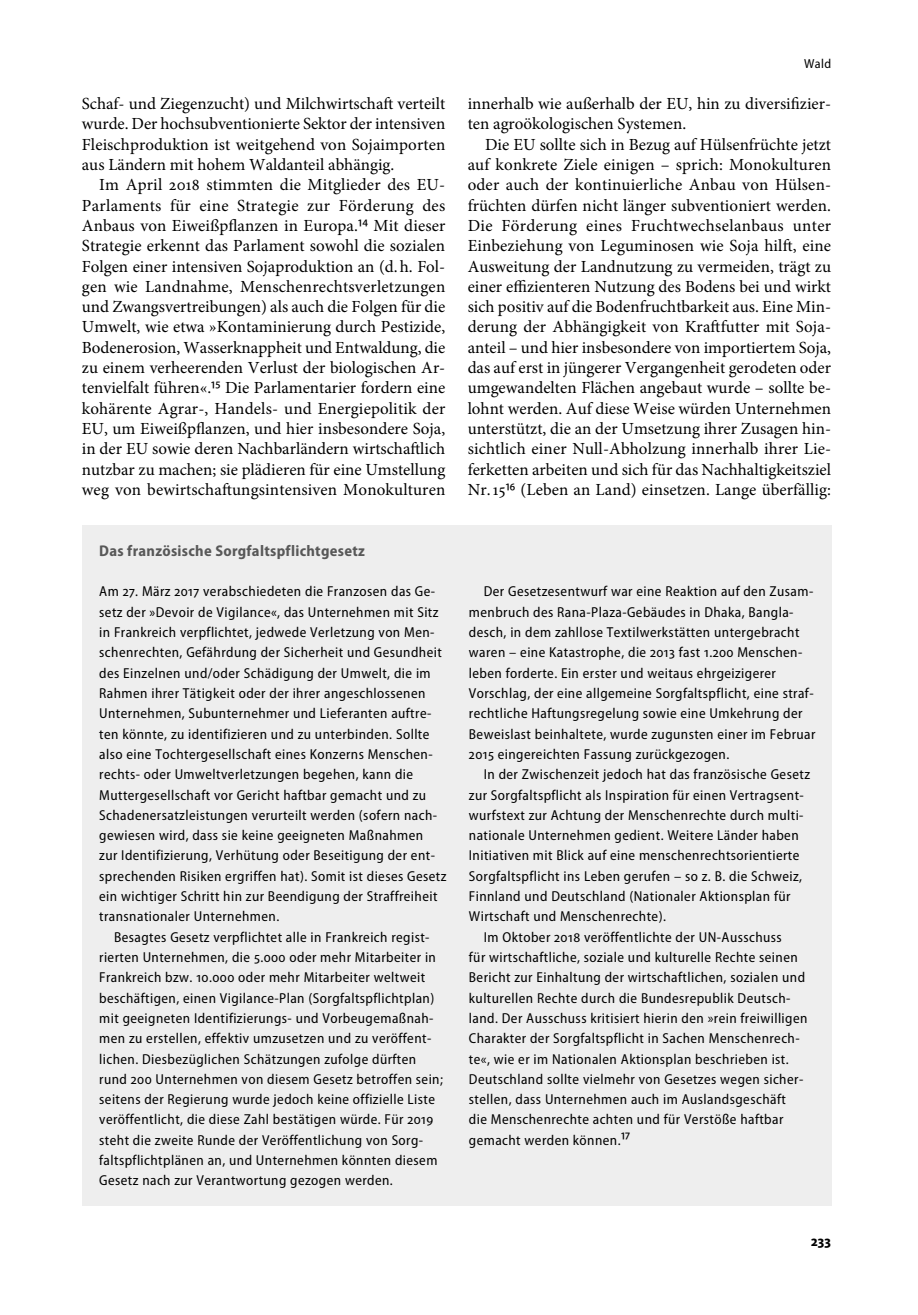
<style>
.page{position:relative;width:918px;height:1315px;background:#fff}
.page>*{position:absolute;margin:0;border:0;box-sizing:border-box;transform-origin:0 0}
.t1{font:16.97px/20.3px "Minion Pro";color:#000;text-align:justify}
.t2{font:700 semi-condensed 15.58px "Myriad Pro";letter-spacing:.02em;color:#585858}
.t3{font:700 semi-condensed 14.88px "Myriad Pro";color:#000}
.t4{font:semi-condensed 14.35px/20.3px "Myriad Pro";letter-spacing:.03em;color:#000}
.t5{font:semi-condensed 13.12px "Myriad Pro";color:#000}
.s1{font-family:"Myriad Pro";font-stretch:semi-condensed;font-size:17.5px}
.s2{font-size:17.5px}
</style>
<div class="page">
<div style="left:82px;top:525px;width:749px;height:680px;background:#eee"></div>
<p class="t1" style="left:82px;top:95px;width:365px">Schaf- und Ziegenzucht) und Milchwirtschaft verteilt wurde. Der hochsubventionierte Sektor der intensiven Fleischproduktion ist weitgehend von Sojaimporten aus Ländern mit hohem Waldanteil abhängig.</p>
<p class="t1" style="left:82px;top:176px;width:365px;text-indent:17px">Im April 2018 stimmten die Mitglieder des EU-Parlaments für eine Strategie zur Förderung des Anbaus von Eiweißpflanzen in Europa.<span class="s1">¹⁴</span> Mit dieser Strategie erkennt das Parlament sowohl die sozialen Folgen einer intensiven Sojaproduktion an (d. h. Fol&shy;gen wie Landnahme, Menschenrechtsverletzungen und Zwangsvertreibungen) als auch die Folgen für die Umwelt, wie etwa »Kontaminierung durch Pestizide, Bodenerosion, Wasserknappheit und Entwaldung, die zu einem verheerenden Verlust der biologischen Ar&shy;tenvielfalt führen«.<span class="s1">¹⁵</span> Die Parlamentarier fordern eine kohärente Agrar-, Handels- und Energiepolitik der EU, um Eiweißpflanzen, und hier insbesondere Soja, in der EU sowie deren Nachbarländern wirtschaftlich nutzbar zu machen; sie plädieren für eine Umstellung weg von bewirtschaftungsintensiven Monokulturen</p>
<p class="t2" style="left:99px;top:545px;width:267px">Das französische Sorgfaltspflichtgesetz</p>
<p class="t4" style="left:99px;top:583px;width:349px">Am 27. März 2017 verabschiedeten die Franzosen das Ge&shy;setz der »Devoir de Vigilance«, das Unternehmen mit Sitz in Frankreich verpflichtet, jedwede Verletzung von Men&shy;schenrechten, Gefährdung der Sicherheit und Gesundheit des Einzelnen und/oder Schädigung der Umwelt, die im Rahmen ihrer Tätigkeit oder der ihrer angeschlossenen Unternehmen, Subunternehmer und Lieferanten auftre&shy;ten könnte, zu identifizieren und zu unterbinden. Sollte also eine Tochtergesellschaft eines Konzerns Menschen&shy;rechts- oder Umweltverletzungen begehen, kann die Muttergesellschaft vor Gericht haftbar gemacht und zu Schadenersatzleistungen verurteilt werden (sofern nach&shy;gewiesen wird, dass sie keine geeigneten Maßnahmen<br>zur Identifizierung, Verhütung oder Beseitigung der ent&shy;sprechenden Risiken ergriffen hat). Somit ist dieses Gesetz ein wichtiger Schritt hin zur Beendigung der Straffreiheit transnationaler Unternehmen.</p>
<p class="t4" style="left:99px;top:928px;width:345px;text-indent:15px">Besagtes Gesetz verpflichtet alle in Frankreich regist&shy;rierten Unternehmen, die 5.000 oder mehr Mitarbeiter in Frankreich bzw. 10.000 oder mehr Mitarbeiter weltweit beschäftigen, einen Vigilance-Plan (Sorgfaltspflichtplan) mit geeigneten Identifizierungs- und Vorbeugemaßnah&shy;men zu erstellen, effektiv umzusetzen und zu veröffent&shy;lichen. Diesbezüglichen Schätzungen zufolge dürften rund 200 Unternehmen von diesem Gesetz betroffen sein; seitens der Regierung wurde jedoch keine offizielle Liste veröffentlicht, die diese Zahl bestätigen würde. Für 2019 steht die zweite Runde der Veröffentlichung von Sorg&shy;faltspflichtplänen an, und Unternehmen könnten diesem Gesetz nach zur Verantwortung gezogen werden.</p>
<p class="t5" style="left:804px;top:59px;width:29px">Wald</p>
<p class="t1" style="left:468px;top:95px;width:365px">innerhalb wie außerhalb der EU, hin zu diversifizier&shy;ten agroökologischen Systemen.</p>
<p class="t1" style="left:468px;top:136px;width:365px;text-indent:17px">Die EU sollte sich in Bezug auf Hülsenfrüchte jetzt auf konkrete Ziele einigen – sprich: Monokulturen oder auch der kontinuierliche Anbau von Hülsen&shy;früchten dürfen nicht länger subventioniert werden.<br>Die Förderung eines Fruchtwechselanbaus unter Einbeziehung von Leguminosen wie Soja hilft, eine Ausweitung der Landnutzung zu vermeiden, trägt zu einer effizienteren Nutzung des Bodens bei und wirkt sich positiv auf die Bodenfruchtbarkeit aus. Eine Min&shy;derung der Abhängigkeit von Kraftfutter mit Soja&shy;anteil – und hier insbesondere von importiertem Soja, das auf erst in jüngerer Vergangenheit gerodeten oder umgewandelten Flächen angebaut wurde – sollte be&shy;lohnt werden. Auf diese Weise würden Unternehmen unterstützt, die an der Umsetzung ihrer Zusagen hin&shy;sichtlich einer Null-Abholzung innerhalb ihrer Lie&shy;ferketten arbeiten und sich für das Nachhaltigkeitsziel Nr. 15<span class="s1">¹⁶</span> (Leben an Land) einsetzen. Lange überfällig:</p>
<p class="t4" style="left:469px;top:583px;width:348px;text-indent:15px">Der Gesetzesentwurf war eine Reaktion auf den Zusam&shy;menbruch des Rana-Plaza-Gebäudes in Dhaka, Bangla&shy;desch, in dem zahllose Textilwerkstätten untergebracht waren – eine Katastrophe, die 2013 fast 1.200 Menschen&shy;leben forderte. Ein erster und weitaus ehrgeizigerer Vorschlag, der eine allgemeine Sorgfaltspflicht, eine straf&shy;rechtliche Haftungsregelung sowie eine Umkehrung der Beweislast beinhaltete, wurde zugunsten einer im Februar 2015 eingereichten Fassung zurückgezogen.</p>
<p class="t4" style="left:484px;top:766px;width:328px">In der Zwischenzeit jedoch hat das französische Gesetz</p>
<p class="t4" style="left:469px;top:786px;width:336px">zur Sorgfaltspflicht als Inspiration für einen Vertragsent-</p>
<p class="t4" style="left:469px;top:806px;width:336px">wurfstext zur Achtung der Menschenrechte durch multi-</p>
<p class="t4" style="left:469px;top:827px;width:331px">nationale Unternehmen gedient. Weitere Länder haben</p>
<p class="t4" style="left:469px;top:847px;width:332px">Initiativen mit Blick auf eine menschenrechtsorientierte</p>
<p class="t4" style="left:469px;top:867px;width:335px">Sorgfaltspflicht ins Leben gerufen – so z. B. die Schweiz,</p>
<p class="t4" style="left:469px;top:887px;width:323px">Finnland und Deutschland (Nationaler Aktionsplan für</p>
<p class="t4" style="left:469px;top:908px;width:199px">Wirtschaft und Menschenrechte).</p>
<p class="t4" style="left:484px;top:928px;width:299px">Im Oktober 2018 veröffentlichte der UN-Ausschuss</p>
<p class="t4" style="left:469px;top:948px;width:330px">für wirtschaftliche, soziale und kulturelle Rechte seinen</p>
<p class="t4" style="left:469px;top:969px;width:338px">Bericht zur Einhaltung der wirtschaftlichen, sozialen und</p>
<p class="t4" style="left:469px;top:989px;width:323px">kulturellen Rechte durch die Bundesrepublik Deutsch-</p>
<p class="t4" style="left:469px;top:1009px;width:340px">land. Der Ausschuss kritisiert hierin den »rein freiwilligen</p>
<p class="t4" style="left:469px;top:1030px;width:332px">Charakter der Sorgfaltspflicht in Sachen Menschenrech-</p>
<p class="t4" style="left:469px;top:1050px;width:321px">te«, wie er im Nationalen Aktionsplan beschrieben ist.</p>
<p class="t4" style="left:469px;top:1070px;width:336px">Deutschland sollte vielmehr von Gesetzes wegen sicher-</p>
<p class="t4" style="left:469px;top:1090px;width:318px">stellen, dass Unternehmen auch im Auslandsgeschäft</p>
<p class="t4" style="left:469px;top:1111px;width:316px">die Menschenrechte achten und für Verstöße haftbar</p>
<p class="t4" style="left:469px;top:1131px;width:163px">gemacht werden können.<span class="s2">¹⁷</span></p>
<p class="t3" style="left:811px;top:1235px;width:22px">233</p>
</div>
